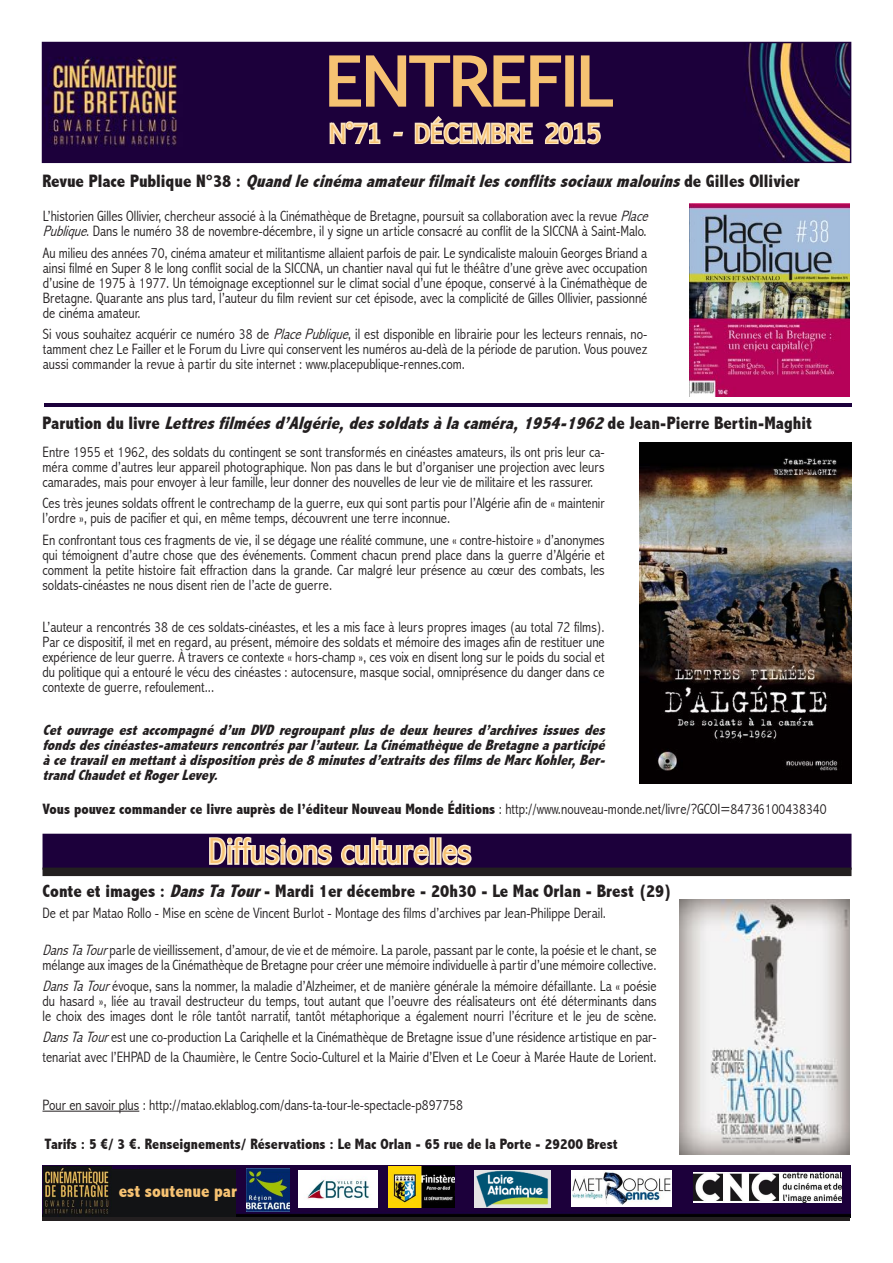
<style>
.page{position:relative;width:893px;height:1263px;background:#fff}
.page>*{position:absolute;margin:0;border:0;box-sizing:border-box;transform-origin:0 0}
.t1{font:63px "Euphemia UCAS";color:#f6c272;scale:1.08 1}
.t2{font:300 condensed 36px "Abadi";letter-spacing:.02em;color:#f6c272}
.t3{font:24px "Euphemia UCAS";color:#f6c272}
.t4{font:italic 800 condensed 18px "Abadi";color:#231f20}
.t5{font:800 condensed 18px "Abadi";color:#231f20}
.t6{font:800 condensed 18px "Abadi";color:#f6c272}
.t7{font:300 condensed 15px/15px "Abadi";color:#231f20;text-align:justify}
.t8{font:italic 800 condensed 15px/15px "Abadi";color:#231f20;text-align:justify}
.t9{font:800 condensed 15px "Abadi";color:#231f20}
.s1{font-style:normal}
.s2{font-style:italic}
.s3{font-weight:300}
</style>
<div class="page">
<div style="left:43px;top:834px;width:808px;height:36px;background:#1c003b"></div>
<div style="left:43px;top:867px;width:808px;height:9px;background:#231f20"></div>
<svg style="left:208px;top:836px;width:223px;height:32px"></svg>
<div style="left:430px;top:837px;width:5px;height:28px;border:3px solid #fcebcf"></div>
<div style="left:436px;top:837px;width:6px;height:28px;border:3px solid #fcebcf"></div>
<svg style="left:440px;top:843px;width:32px;height:23px"></svg>
<img style="left:43px;top:1165px;width:807px;height:51px">
<svg style="left:43px;top:1216px;width:807px;height:4px;fill:#231f20"></svg>
<img style="left:45px;top:45px;width:803px;height:115px">
<div style="left:42px;top:42px;width:809px;height:121px;border:2px solid #1c003b"></div>
<svg style="left:328px;top:54px;width:286px;height:96px"></svg>
<hr style="left:44px;top:403px;width:807px;height:4px;background:#1c003b">
<div style="left:112px;top:1169px;width:123px;height:47px;background:#121315"></div>
<img style="left:43px;top:1166px;width:69px;height:50px">
<img style="left:247px;top:1169px;width:42px;height:43px">
<img style="left:298px;top:1170px;width:79px;height:37px">
<img style="left:475px;top:1170px;width:76px;height:37px">
<img style="left:693px;top:1173px;width:148px;height:30px">
<img style="left:571px;top:1170px;width:100px;height:37px">
<img style="left:388px;top:1166px;width:67px;height:42px">
<img style="left:690px;top:203px;width:159px;height:193px">
<img style="left:639px;top:442px;width:212px;height:341px">
<img style="left:679px;top:900px;width:170px;height:255px">
<hr style="left:43px;top:1111px;width:96px;height:1px;background:#231f20">
<h1 class="t1" style="left:326px;top:36px;width:267px">ENTREFIL</h1>
<h3 class="t3" style="left:329px;top:116px;width:273px">N°71 - DÉCEMBRE 2015</h3>
<p class="t4" style="left:43px;top:171px;width:759px"><span class="s1">R e v u e P l a c e P u b l i q u e N ° 3 8 :</span> Quandlecinémaamateurfilmaitlesconflitssociauxmalouins<span class="s1">d e G i l l e s O l l i v i e r</span></p>
<p class="t7" style="left:43px;top:209px;width:610px">L’historien Gilles Ollivier, chercheur associé à la Cinémathèque de Bretagne, poursuit sa collaboration avec la revue <span class="s2">Place<br>Publique</span>. Dans le numéro 38 de novembre-décembre, il y signe un article consacré au conflit de la SICCNA à Saint-Malo.</p>
<p class="t7" style="left:43px;top:246px;width:606px">Au milieu des années 70, cinéma amateur et militantisme allaient parfois de pair. Le syndicaliste malouin Georges Briand a ainsi filmé en Super 8 le long conflit social de la SICCNA, un chantier naval qui fut le théâtre d’une grève avec occupation d’usine de 1975 à 1977. Un témoignage exceptionnel sur le climat social d’une époque, conservé à la Cinémathèque de Bretagne. Quarante ans plus tard, l’auteur du film revient sur cet épisode, avec la complicité de Gilles Ollivier, passionné de cinéma amateur.</p>
<p class="t7" style="left:43px;top:327px;width:606px">Si vous souhaitez acquérir ce numéro 38 de <span class="s2">PlacePublique</span>, il est disponible en librairie pour les lecteurs rennais, no&shy;tamment chez Le Failler et le Forum du Livre qui conservent les numéros au-delà de la période de parution. Vous pouvez aussi commander la revue à partir du site internet : www.placepublique-rennes.com.</p>
<p class="t4" style="left:43px;top:413px;width:771px"><span class="s1">P a r u t i o n d u l i v r e</span> Lettresfilméesd’Algérie,dessoldatsàlacaméra,1954-1962<span class="s1">d e J e a n - P i e r r e B e r t i n - M a g h i t</span></p>
<p class="t7" style="left:43px;top:445px;width:564px">Entre 1955 et 1962, des soldats du contingent se sont transformés en cinéastes amateurs, ils ont pris leur ca&shy;méra comme d’autres leur appareil photographique. Non pas dans le but d’organiser une projection avec leurs camarades, mais pour envoyer à leur famille, leur donner des nouvelles de leur vie de militaire et les rassurer.</p>
<p class="t7" style="left:43px;top:496px;width:564px">Ces très jeunes soldats offrent le contrechamp de la guerre, eux qui sont partis pour l’Algérie afin de « maintenir l’ordre », puis de pacifier et qui, en même temps, découvrent une terre inconnue.</p>
<p class="t7" style="left:43px;top:533px;width:564px">En confrontant tous ces fragments de vie, il se dégage une réalité commune, une « contre-histoire » d’anonymes qui témoignent d’autre chose que des événements. Comment chacun prend place dans la guerre d’Algérie et comment la petite histoire fait effraction dans la grande. Car malgré leur présence au cœur des combats, les soldats-cinéastes ne nous disent rien de l’acte de guerre.</p>
<p class="t7" style="left:43px;top:620px;width:564px">L’auteur a rencontrés 38 de ces soldats-cinéastes, et les a mis face à leurs propres images (au total 72 films).<br>Par ce dispositif, il met en regard, au présent, mémoire des soldats et mémoire des images afin de restituer une expérience de leur guerre. À travers ce contexte « hors-champ », ces voix en disent long sur le poids du social et du politique qui a entouré le vécu des cinéastes : autocensure, masque social, omniprésence du danger dans ce contexte de guerre, refoulement...</p>
<p class="t8" style="left:43px;top:723px;width:568px">Cet ouvrage est accompagné d’un DVD regroupant plus de deux heures d’archives issues des fondsdescinéastes-amateursrencontrésparl’auteur.LaCinémathèquedeBretagneaparticipé àcetravailenmettantàdispositionprèsde8minutesd’extraitsdesfilmsdeMarcKohler,Ber&shy;trandChaudetetRogerLevey.</p>
<p class="t9" style="left:43px;top:801px;width:786px">Vous pouvez commander ce livre auprès de l’éditeur Nouveau Monde Éditions <span class="s3">: http://www.nouveau-monde.net/livre/?GCOI=84736100438340</span></p>
<h2 class="t2" style="left:208px;top:832px;width:264px">Diffusions culturelles</h2>
<p class="t5" style="left:43px;top:881px;width:631px">Conte et images : <span class="s2">DansTaTour</span>- Mardi 1er décembre - 20h30 - Le Mac Orlan - Brest (29)</p>
<p class="t7" style="left:43px;top:906px;width:565px">De et par Matao Rollo - Mise en scène de Vincent Burlot - Montage des films d’archives par Jean-Philippe Derail.</p>
<p class="t7" style="left:43px;top:943px;width:615px"><span class="s2">DansTaTour</span>parle de vieillissement, d’amour, de vie et de mémoire. La parole, passant par le conte, la poésie et le chant, se mélange aux images de la Cinémathèque de Bretagne pour créer une mémoire individuelle à partir d’une mémoire collective.</p>
<p class="t7" style="left:43px;top:979px;width:615px"><span class="s2">DansTaTour</span>évoque, sans la nommer, la maladie d’Alzheimer, et de manière générale la mémoire défaillante. La « poésie du hasard », liée au travail destructeur du temps, tout autant que l’oeuvre des réalisateurs ont été déterminants dans le choix des images dont le rôle tantôt narratif, tantôt métaphorique a également nourri l’écriture et le jeu de scène.</p>
<p class="t7" style="left:43px;top:1028px;width:615px;line-height:19.5px"><span class="s2">DansTaTour</span>est une co-production La Cariqhelle et la Cinémathèque de Bretagne issue d’une résidence artistique en par&shy;tenariat avec l’EHPAD de la Chaumière, le Centre Socio-Culturel et la Mairie d’Elven et Le Coeur à Marée Haute de Lorient.</p>
<p class="t7" style="left:43px;top:1098px;width:422px">Pour en savoir plus : http://matao.eklablog.com/dans-ta-tour-le-spectacle-p897758</p>
<p class="t9" style="left:45px;top:1136px;width:574px">Tarifs : 5 €/ 3 €. Renseignements/ Réservations : Le Mac Orlan - 65 rue de la Porte - 29200 Brest</p>
<p class="t6" style="left:119px;top:1181px;width:120px">est soutenue par</p>
</div>
